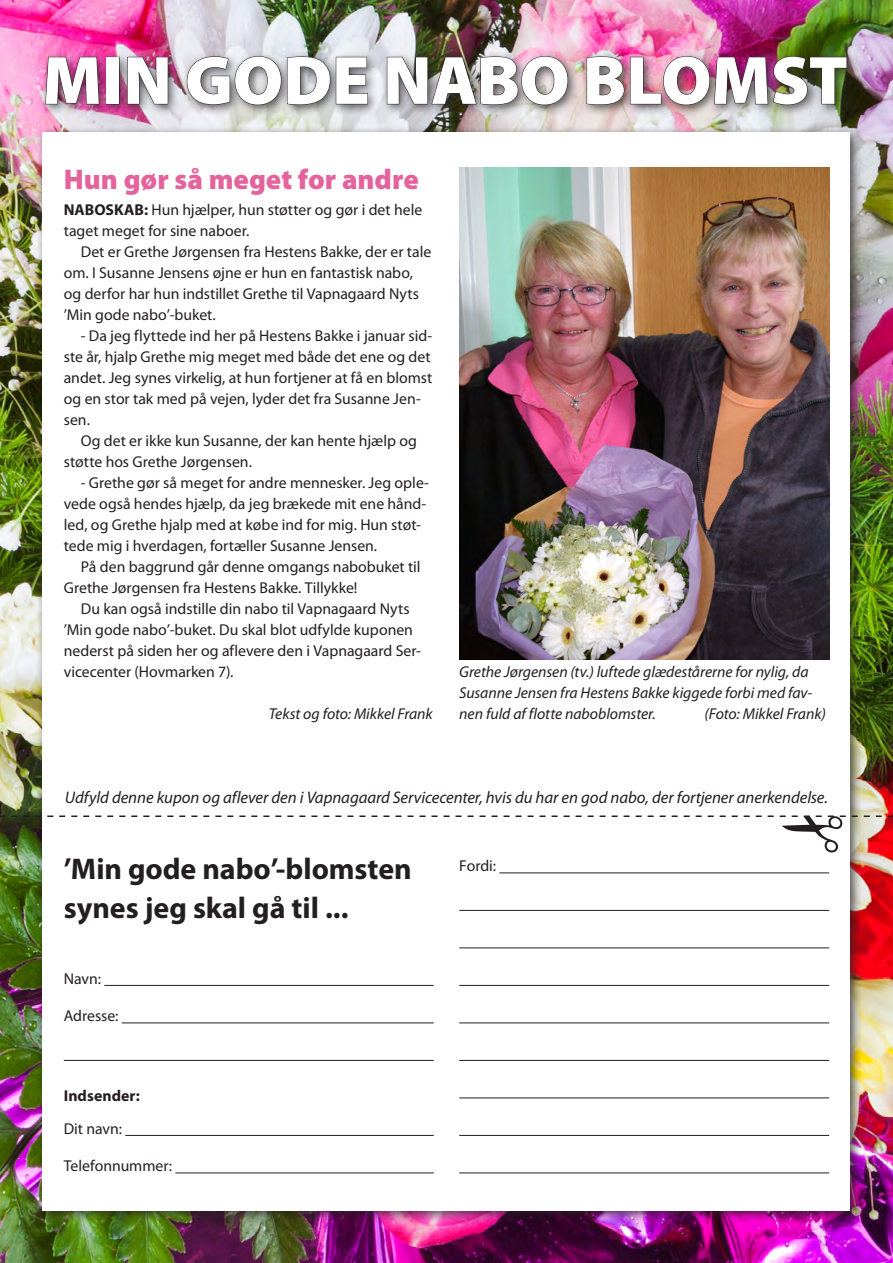
<style>
.page{position:relative;width:893px;height:1263px;background:#fff}
.page>*{position:absolute;margin:0;border:0;box-sizing:border-box;transform-origin:0 0}
.t1{font:900 69px "Myriad Pro";letter-spacing:-.005em;color:#fff}
.t2{font:700 30px/39px "Myriad Pro";letter-spacing:-.005em;color:#231f20}
.t3{font:900 28.5px "Myriad Pro";color:#e4639c}
.t4{font:italic 16.8px "Myriad Pro";letter-spacing:-.005em;color:#231f20}
.t5{font:15.75px/21px "Myriad Pro";color:#231f20}
.t6{font:italic 15.75px/21px "Myriad Pro";letter-spacing:-.005em;color:#231f20}
.t7{font:700 15.75px "Myriad Pro";letter-spacing:.005em;color:#231f20}
.s1{font-weight:700}
</style>
<div class="page">
<img style="left:0;top:0;width:893px;height:1263px">
<div style="left:36px;top:126px;width:827px;height:1097px;background:#231f20;opacity:.75"></div>
<div style="left:43px;top:132px;width:807px;height:1079px;background:#fff"></div>
<hr style="left:104px;top:985px;width:330px;height:1px;background:#231f20">
<hr style="left:122px;top:1022px;width:312px;height:1px;background:#231f20">
<hr style="left:64px;top:1060px;width:370px;height:1px;background:#231f20">
<hr style="left:125px;top:1135px;width:309px;height:1px;background:#231f20">
<hr style="left:175px;top:1172px;width:259px;height:1px;background:#231f20">
<hr style="left:499px;top:872px;width:330px;height:1px;background:#231f20">
<hr style="left:459px;top:910px;width:370px;height:1px;background:#231f20">
<hr style="left:459px;top:947px;width:370px;height:1px;background:#231f20">
<hr style="left:459px;top:985px;width:370px;height:1px;background:#231f20">
<hr style="left:459px;top:1022px;width:370px;height:1px;background:#231f20">
<hr style="left:459px;top:1060px;width:370px;height:1px;background:#231f20">
<hr style="left:459px;top:1097px;width:370px;height:1px;background:#231f20">
<hr style="left:459px;top:1135px;width:370px;height:1px;background:#231f20">
<hr style="left:459px;top:1172px;width:370px;height:1px;background:#231f20">
<div style="left:40px;top:50px;width:819px;height:67px;background:#231f20;opacity:.75"></div>
<img style="left:45px;top:57px;width:55px;height:48px">
<div style="left:107px;top:57px;width:12px;height:47px;border:1px solid #231f20"></div>
<svg style="left:127px;top:57px;width:41px;height:48px"></svg>
<svg style="left:187px;top:56px;width:181px;height:49px"></svg>
<img style="left:387px;top:56px;width:181px;height:49px">
<img style="left:586px;top:56px;width:261px;height:49px">
<svg style="left:0;top:815px;width:893px;height:37px"></svg>
<img style="left:459px;top:167px;width:370px;height:492px">
<h1 class="t1" style="left:42px;top:41px;width:807px">MIN GODE NABO BLOMST</h1>
<h3 class="t3" style="left:64px;top:163px;width:357px">Hun gør så meget for andre</h3>
<p class="t5" style="left:64px;top:200px;width:360px"><span class="s1">NABOSKAB:</span> Hun hjælper, hun støtter og gør i det hele taget meget for sine naboer.</p>
<p class="t5" style="left:64px;top:242px;width:369px;text-indent:17px">Det er Grethe Jørgensen fra Hestens Bakke, der er tale om. I Susanne Jensens øjne er hun en fantastisk nabo, og derfor har hun indstillet Grethe til Vapnagaard Nyts ’Min gode nabo’-buket.</p>
<p class="t5" style="left:64px;top:326px;width:370px;text-indent:17px">- Da jeg flyttede ind her på Hestens Bakke i januar sid&shy;ste år, hjalp Grethe mig meget med både det ene og det andet. Jeg synes virkelig, at hun fortjener at få en blomst og en stor tak med på vejen, lyder det fra Susanne Jen&shy;sen.</p>
<p class="t5" style="left:64px;top:431px;width:355px;text-indent:17px">Og det er ikke kun Susanne, der kan hente hjælp og støtte hos Grethe Jørgensen.</p>
<p class="t5" style="left:64px;top:472px;width:367px;text-indent:17px">- Grethe gør så meget for andre mennesker. Jeg ople&shy;vede også hendes hjælp, da jeg brækede mit ene hånd&shy;led, og Grethe hjalp med at købe ind for mig. Hun støt&shy;tede mig i hverdagen, fortæller Susanne Jensen.</p>
<p class="t5" style="left:64px;top:556px;width:358px;text-indent:17px">På den baggrund går denne omgangs nabobuket til<br>Grethe Jørgensen fra Hestens Bakke. Tillykke!</p>
<p class="t5" style="left:64px;top:598px;width:359px;text-indent:17px">Du kan også indstille din nabo til Vapnagaard Nyts ’Min gode nabo’-buket. Du skal blot udfylde kuponen nederst på siden her og aflevere den i Vapnagaard Ser&shy;vicecenter (Hovmarken 7).</p>
<p class="t6" style="left:269px;top:704px;width:165px">Tekst og foto: Mikkel Frank</p>
<p class="t6" style="left:459px;top:662px;width:355px">Grethe Jørgensen (tv.) luftede glædestårerne for nylig, da<br>Susanne Jensen fra Hestens Bakke kiggede forbi med fav&shy;nen fuld af flotte naboblomster.</p>
<p class="t6" style="left:705px;top:704px;width:123px">(Foto: Mikkel Frank)</p>
<p class="t4" style="left:65px;top:788px;width:765px">Udfyld denne kupon og aflever den i Vapnagaard Servicecenter, hvis du har en god nabo, der fortjener anerkendelse.</p>
<h2 class="t2" style="left:64px;top:850px;width:349px">’Min gode nabo’-blomsten synes jeg skal gå til ...</h2>
<p class="t5" style="left:64px;top:968px;width:39px">Navn:</p>
<p class="t5" style="left:64px;top:1006px;width:56px">Adresse:</p>
<p class="t7" style="left:64px;top:1087px;width:78px">Indsender:</p>
<p class="t5" style="left:64px;top:1118px;width:60px">Dit navn:</p>
<p class="t5" style="left:64px;top:1156px;width:110px">Telefonnummer:</p>
<p class="t5" style="left:459px;top:856px;width:38px">Fordi:</p>
</div>
